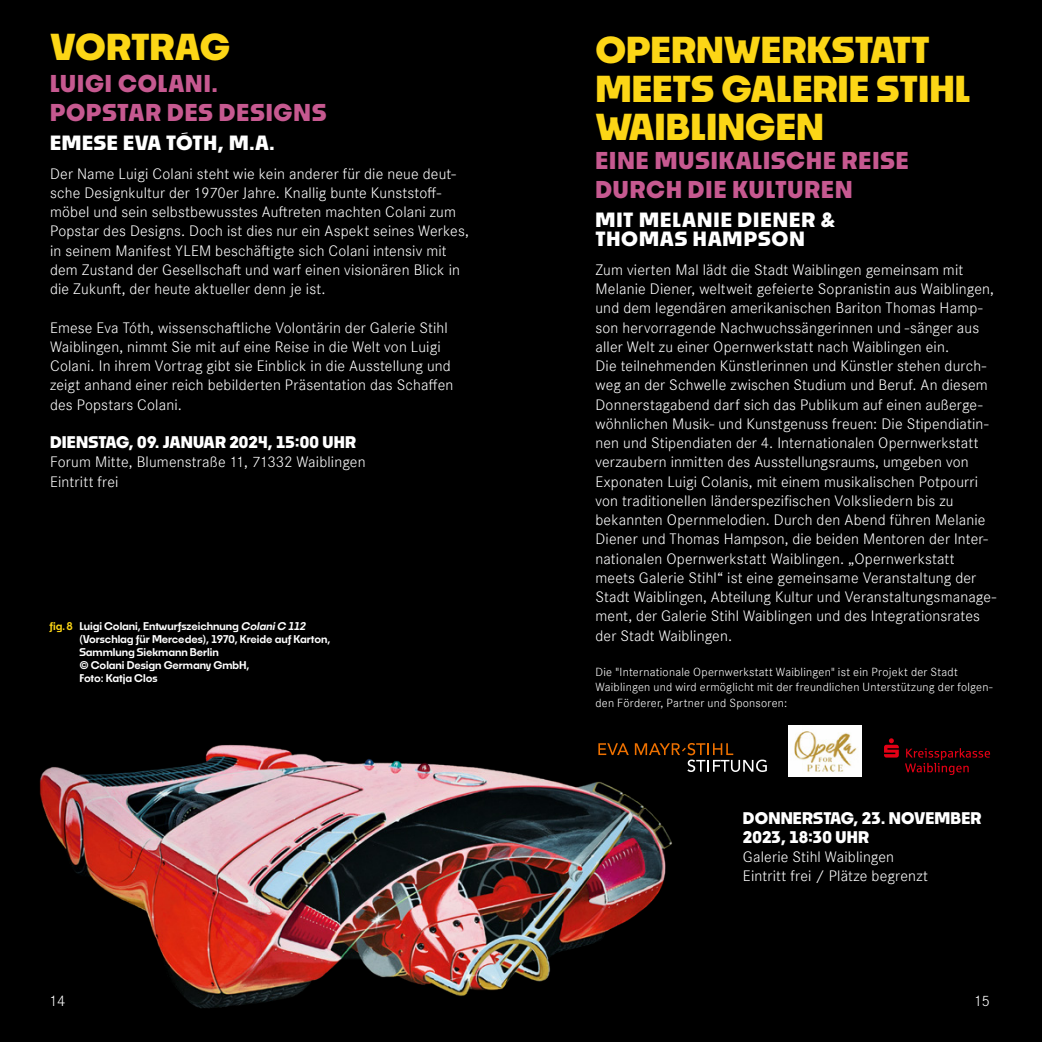
<style>
.page{position:relative;width:1042px;height:1042px;background:#000}
.page>*{position:absolute;margin:0;border:0;box-sizing:border-box;transform-origin:0 0}
.t1{font:700 35px/38.5px "Noka";color:#fcd616}
.t2{font:700 22.75px/28.9px "Noka";letter-spacing:.04em;color:#c65990}
.t3{font:700 19.25px/19.2px "Noka";letter-spacing:.045em;color:#fff}
.t4{font:300 15.75px/19.2px "Corporate S Pro";letter-spacing:.01em;color:#fff}
.t5{font:700 15.75px/19.2px "Noka";letter-spacing:.01em;color:#fff}
.t6{font:300 12.25px/15.8px "Corporate S Pro";letter-spacing:.02em;color:#fff}
.t7{font:600 10.5px/13.1px "Noka";letter-spacing:-.005em;color:#fff}
.s1{color:#fcd616}
.s2{font-style:italic}
</style>
<div class="page">
<img style="left:39px;top:743px;width:633px;height:265px">
<img style="left:789px;top:725px;width:73px;height:51px">
<svg style="left:884px;top:738px;width:15px;height:19px"></svg>
<svg style="left:905px;top:748px;width:85px;height:27px"></svg>
<svg style="left:598px;top:743px;width:31px;height:12px"></svg>
<svg style="left:635px;top:743px;width:132px;height:29px"></svg>
<h1 class="t1" style="left:50px;top:27px;width:182px">VORTRAG</h1>
<h2 class="t2" style="left:50px;top:68px;width:278px">LUIGI COLANI.<br>POPSTAR DES DESIGNS</h2>
<p class="t3" style="left:50px;top:132px;width:226px">EMESE EVA TÓTH, M.A.</p>
<p class="t4" style="left:50px;top:163px;width:420px">Der Name Luigi Colani steht wie kein anderer für die neue deut&shy;sche Designkultur der 1970er Jahre. Knallig bunte Kunststoff&shy;möbel und sein selbstbewusstes Auftreten machten Colani zum Popstar des Designs. Doch ist dies nur ein Aspekt seines Werkes, in seinem Manifest YLEM beschäftigte sich Colani intensiv mit dem Zustand der Gesellschaft und warf einen visionären Blick in die Zukunft, der heute aktueller denn je ist.</p>
<p class="t4" style="left:50px;top:317px;width:405px">Emese Eva Tóth, wissenschaftliche Volontärin der Galerie Stihl Waiblingen, nimmt Sie mit auf eine Reise in die Welt von Luigi Colani. In ihrem Vortrag gibt sie Einblick in die Ausstellung und zeigt anhand einer reich bebilderten Präsentation das Schaffen des Popstars Colani.</p>
<p class="t5" style="left:50px;top:432px;width:307px">DIENSTAG, 09. JANUAR 2024, 15:00 UHR</p>
<p class="t4" style="left:50px;top:451px;width:317px">Forum Mitte, Blumenstraße 11, 71332 Waiblingen<br>Eintritt frei</p>
<p class="t7" style="left:79px;top:619px;width:253px;text-indent:-30px"><span class="s1">fig.8</span> Luigi Colani, Entwurfszeichnung <span class="s2">ColaniC 112 </span>(Vorschlag für Mercedes), 1970, Kreide auf Karton, Sammlung Siekmann Berlin<br>© Colani Design Germany GmbH,<br>Foto: Katja Clos</p>
<h1 class="t1" style="left:595px;top:30px;width:377px">OPERNWERKSTATT<br>MEETS GALERIE STIHL<br>WAIBLINGEN</h1>
<h2 class="t2" style="left:595px;top:145px;width:315px">EINE MUSIKALISCHE REISE<br>DURCH DIE KULTUREN</h2>
<p class="t3" style="left:595px;top:209px;width:242px">MIT MELANIE DIENER &amp;<br>THOMAS HAMPSON</p>
<p class="t4" style="left:595px;top:259px;width:402px">Zum vierten Mal lädt die Stadt Waiblingen gemeinsam mit Melanie Diener, weltweit gefeierte Sopranistin aus Waiblingen, und dem legendären amerikanischen Bariton Thomas Hamp&shy;son hervorragende Nachwuchssängerinnen und -sänger aus aller Welt zu einer Opernwerkstatt nach Waiblingen ein.<br>Die teilnehmenden Künstlerinnen und Künstler stehen durch&shy;weg an der Schwelle zwischen Studium und Beruf. An diesem Donnerstagabend darf sich das Publikum auf einen außerge&shy;wöhnlichen Musik- und Kunstgenuss freuen: Die Stipendiatin&shy;nen und Stipendiaten der 4. Internationalen Opernwerkstatt verzaubern inmitten des Ausstellungsraums, umgeben von Exponaten Luigi Colanis, mit einem musikalischen Potpourri von traditionellen länderspezifischen Volksliedern bis zu bekannten Opernmelodien. Durch den Abend führen Melanie Diener und Thomas Hampson, die beiden Mentoren der Inter&shy;nationalen Opernwerkstatt Waiblingen. „Opernwerkstatt meets Galerie Stihl“ ist eine gemeinsame Veranstaltung der Stadt Waiblingen, Abteilung Kultur und Veranstaltungsmanage&shy;ment, der Galerie Stihl Waiblingen und des Integrationsrates der Stadt Waiblingen.</p>
<p class="t6" style="left:595px;top:663px;width:399px">Die "Internationale Opernwerkstatt Waiblingen" ist ein Projekt der Stadt<br>Waiblingen und wird ermöglicht mit der freundlichen Unterstützung der folgen&shy;den Förderer, Partner und Sponsoren:</p>
<p class="t5" style="left:743px;top:807px;width:240px">DONNERSTAG, 23. NOVEMBER<br>2023, 18:30 UHR</p>
<p class="t4" style="left:743px;top:846px;width:186px">Galerie Stihl Waiblingen<br>Eintritt frei / Plätze begrenzt</p>
<p class="t4" style="left:50px;top:990px;width:17px">14</p>
<p class="t4" style="left:974px;top:990px;width:17px">15</p>
</div>
